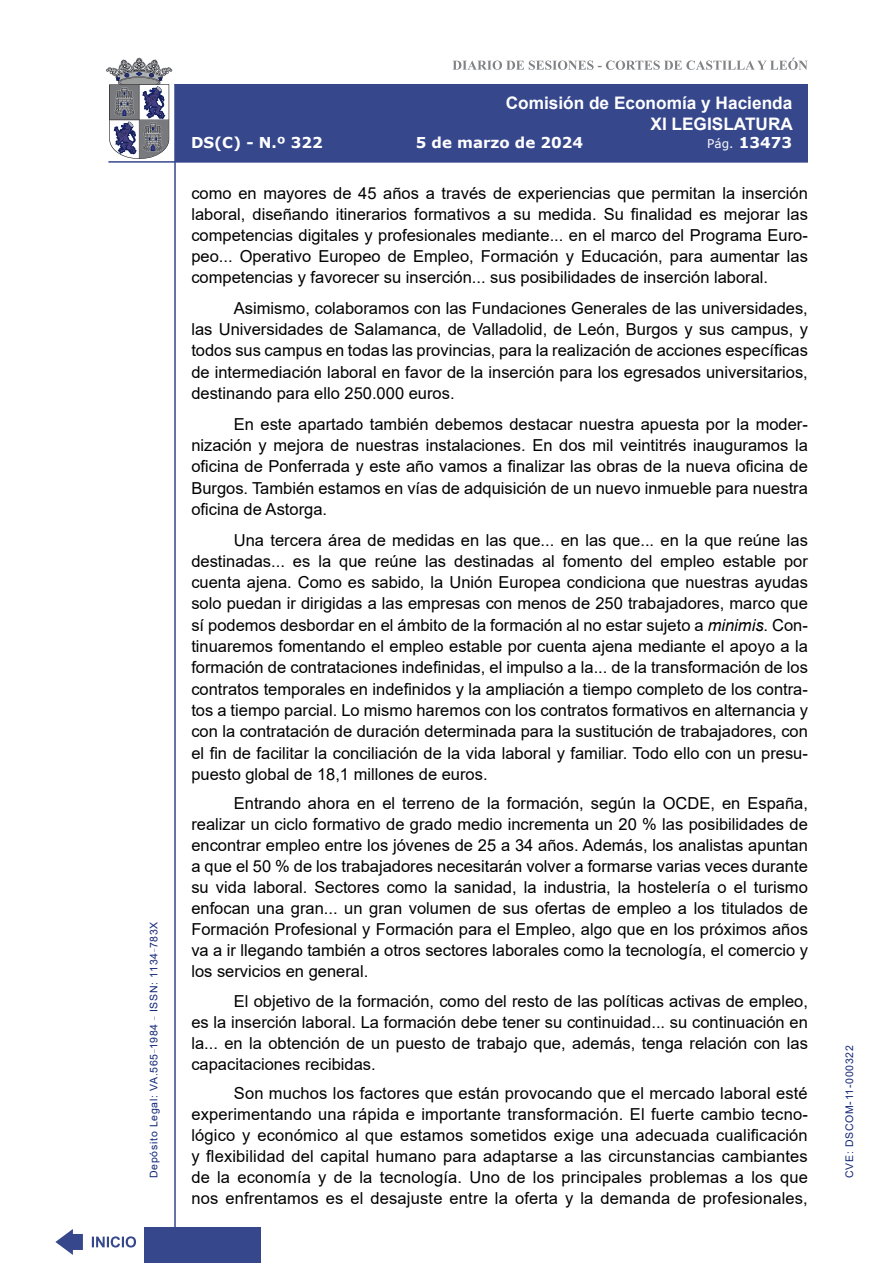
<style>
.page{position:relative;width:893px;height:1263px;background:#fff}
.page>*{position:absolute;margin:0;border:0;box-sizing:border-box;transform-origin:0 0}
.t1{font:700 17.25px/20.7px "Arial";color:#fff;text-align:right}
.t2{font:16.5px/21px "Arial";color:#000;text-align:justify}
.t3{font:700 15px "Verdana";color:#fff}
.t4{font:10.5px "Arial";letter-spacing:.065em;color:#122678}
.s1{font-weight:400;font-size:12px}
.s2{font-style:italic}
</style>
<div class="page">
<svg style="left:452px;top:58px;width:356px;height:12px"></svg>
<hr style="left:174px;top:84px;width:2px;height:1179px;background:#36478c">
<div style="left:144px;top:1227px;width:117px;height:36px;background:#36478c"></div>
<div style="left:175px;top:84px;width:633px;height:78px;background:#36478c"></div>
<hr style="left:108px;top:161px;width:700px;height:2px;background:#36478c">
<svg style="left:92px;top:1236px;width:44px;height:11px"></svg>
<svg style="left:55px;top:1229px;width:28px;height:26px"></svg>
<svg style="left:106px;top:58px;width:66px;height:101px"></svg>
<p class="t4" style="left:146px;top:1178px;width:258px;rotate:-90deg">Depósito Legal: VA.565<sup>_</sup>1984 <sup>_</sup> ISSN: 1134<sup>_</sup>783X</p>
<p class="t1" style="left:506px;top:93px;width:289px">Comisión de Economía y Hacienda<br>XI LEGISLATURA</p>
<p class="t3" style="left:191px;top:132px;width:133px">DS(C) - N.º 322</p>
<p class="t3" style="left:416px;top:132px;width:169px">5 de marzo de 2024</p>
<p class="t3" style="left:707px;top:132px;width:86px"><span class="s1">Pág.</span> 13473</p>
<p class="t2" style="left:191px;top:183px;width:618px">como en mayores de 45 años a través de experiencias que permitan la inserción laboral, diseñando itinerarios formativos a su medida. Su finalidad es mejorar las competencias digitales y profesionales mediante... en el marco del Programa Euro&shy;peo... Operativo Europeo de Empleo, Formación y Educación, para aumentar las competencias y favorecer su inserción... sus posibilidades de inserción laboral.</p>
<p class="t2" style="left:191px;top:297px;width:618px;text-indent:43px">Asimismo, colaboramos con las Fundaciones Generales de las universidades, las Universidades de Salamanca, de Valladolid, de León, Burgos y sus campus, y todos sus campus en todas las provincias, para la realización de acciones específicas de intermediación laboral en favor de la inserción para los egresados universitarios, destinando para ello 250.000 euros.</p>
<p class="t2" style="left:191px;top:413px;width:618px;text-indent:43px">En este apartado también debemos destacar nuestra apuesta por la moder&shy;nización y mejora de nuestras instalaciones. En dos mil veintitrés inauguramos la oficina de Ponferrada y este año vamos a finalizar las obras de la nueva oficina de Burgos. También estamos en vías de adquisición de un nuevo inmueble para nuestra oficina de Astorga.</p>
<p class="t2" style="left:191px;top:529px;width:618px;text-indent:43px">Una tercera área de medidas en las que... en las que... en la que reúne las destinadas... es la que reúne las destinadas al fomento del empleo estable por cuenta ajena. Como es sabido, la Unión Europea condiciona que nuestras ayudas solo puedan ir dirigidas a las empresas con menos de 250 trabajadores, marco que sí podemos desbordar en el ámbito de la formación al no estar sujeto a <span class="s2">minimis</span>. Con&shy;tinuaremos fomentando el empleo estable por cuenta ajena mediante el apoyo a la formación de contrataciones indefinidas, el impulso a la... de la transformación de los contratos temporales en indefinidos y la ampliación a tiempo completo de los contra&shy;tos a tiempo parcial. Lo mismo haremos con los contratos formativos en alternancia y con la contratación de duración determinada para la sustitución de trabajadores, con el fin de facilitar la conciliación de la vida laboral y familiar. Todo ello con un presu&shy;puesto global de 18,1 millones de euros.</p>
<p class="t2" style="left:191px;top:793px;width:618px;text-indent:43px">Entrando ahora en el terreno de la formación, según la OCDE, en España, realizar un ciclo formativo de grado medio incrementa un 20 % las posibilidades de encontrar empleo entre los jóvenes de 25 a 34 años. Además, los analistas apuntan a que el 50 % de los trabajadores necesitarán volver a formarse varias veces durante su vida laboral. Sectores como la sanidad, la industria, la hostelería o el turismo enfocan una gran... un gran volumen de sus ofertas de empleo a los titulados de Formación Profesional y Formación para el Empleo, algo que en los próximos años va a ir llegando también a otros sectores laborales como la tecnología, el comercio y los servicios en general.</p>
<p class="t2" style="left:191px;top:990px;width:618px;text-indent:43px">El objetivo de la formación, como del resto de las políticas activas de empleo, es la inserción laboral. La formación debe tener su continuidad... su continuación en la... en la obtención de un puesto de trabajo que, además, tenga relación con las capacitaciones recibidas.</p>
<p class="t2" style="left:191px;top:1083px;width:618px;text-indent:43px">Son muchos los factores que están provocando que el mercado laboral esté experimentando una rápida e importante transformación. El fuerte cambio tecno&shy;lógico y económico al que estamos sometidos exige una adecuada cualificación y flexibilidad del capital humano para adaptarse a las circunstancias cambiantes de la economía y de la tecnología. Uno de los principales problemas a los que nos enfrentamos es el desajuste entre la oferta y la demanda de profesionales,</p>
<p class="t4" style="left:842px;top:1178px;width:134px;rotate:-90deg">CVE: DSCOM-11-000322</p>
</div>
